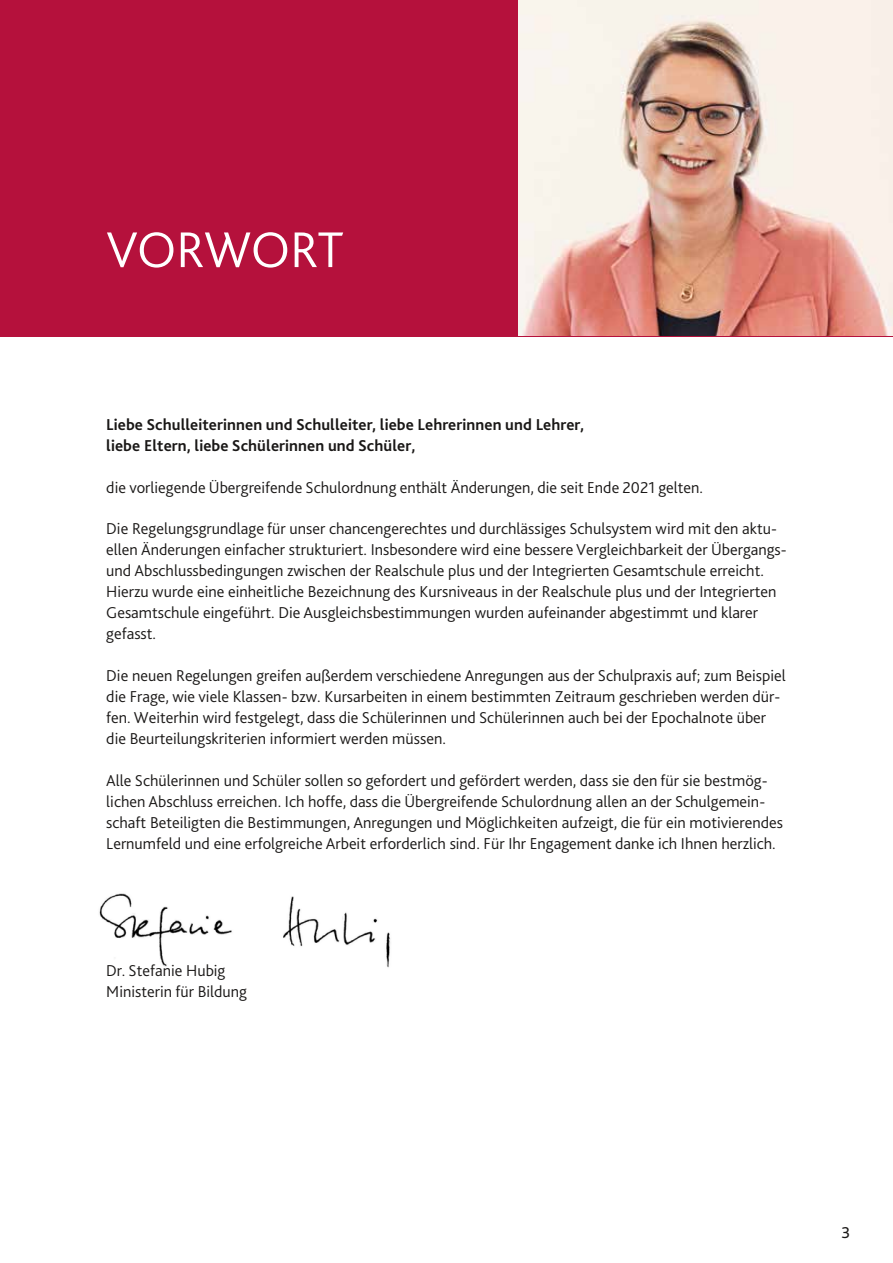
<style>
.page{position:relative;width:893px;height:1263px;background:#fff}
.page>*{position:absolute;margin:0;border:0;box-sizing:border-box;transform-origin:0 0}
.t1{font:300 52.5px "Bliss 2";letter-spacing:-.01em;color:#fff}
.t2{font:300 16.5px/21px "Bliss 2";color:#1a1817}
.t3{font:700 16.5px/21px "Bliss 2";letter-spacing:.005em;color:#1a1817}
.t4{font:16.5px "Bliss 2";color:#1a1817}
</style>
<div class="page">
<img style="left:99px;top:893px;width:292px;height:75px">
<div style="left:1px;top:0;width:892px;height:336px;background:#b5113c"></div>
<img style="left:519px;top:0;width:374px;height:335px">
<h1 class="t1" style="left:106px;top:217px;width:239px">VORWORT</h1>
<p class="t3" style="left:106px;top:413px;width:479px">Liebe Schulleiterinnen und Schulleiter, liebe Lehrerinnen und Lehrer, liebe Eltern, liebe Schülerinnen und Schüler,</p>
<p class="t2" style="left:106px;top:476px;width:598px">die vorliegende Übergreifende Schulordnung enthält Änderungen, die seit Ende 2021 gelten.</p>
<p class="t2" style="left:106px;top:517px;width:682px">Die Regelungsgrundlage für unser chancengerechtes und durchlässiges Schulsystem wird mit den aktu&shy;ellen Änderungen einfacher strukturiert. Insbesondere wird eine bessere Vergleichbarkeit der Übergangs&shy;und Abschlussbedingungen zwischen der Realschule plus und der Integrierten Gesamtschule erreicht.<br>Hierzu wurde eine einheitliche Bezeichnung des Kursniveaus in der Realschule plus und der Integrierten Gesamtschule eingeführt. Die Ausgleichsbestimmungen wurden aufeinander abgestimmt und klarer gefasst.</p>
<p class="t2" style="left:106px;top:664px;width:681px">Die neuen Regelungen greifen außerdem verschiedene Anregungen aus der Schulpraxis auf; zum Beispiel die Frage, wie viele Klassen- bzw. Kursarbeiten in einem bestimmten Zeitraum geschrieben werden dür&shy;fen. Weiterhin wird festgelegt, dass die Schülerinnen und Schülerinnen auch bei der Epochalnote über die Beurteilungskriterien informiert werden müssen.</p>
<p class="t2" style="left:106px;top:769px;width:678px">Alle Schülerinnen und Schüler sollen so gefordert und gefördert werden, dass sie den für sie bestmög&shy;lichen Abschluss erreichen. Ich hoffe, dass die Übergreifende Schulordnung allen an der Schulgemein&shy;schaft Beteiligten die Bestimmungen, Anregungen und Möglichkeiten aufzeigt, die für ein motivierendes Lernumfeld und eine erfolgreiche Arbeit erforderlich sind. Für Ihr Engagement danke ich Ihnen herzlich.</p>
<p class="t2" style="left:106px;top:959px;width:142px">Dr. Stefanie Hubig<br>Ministerin für Bildung</p>
<p class="t4" style="left:842px;top:1223px;width:10px">3</p>
</div>
